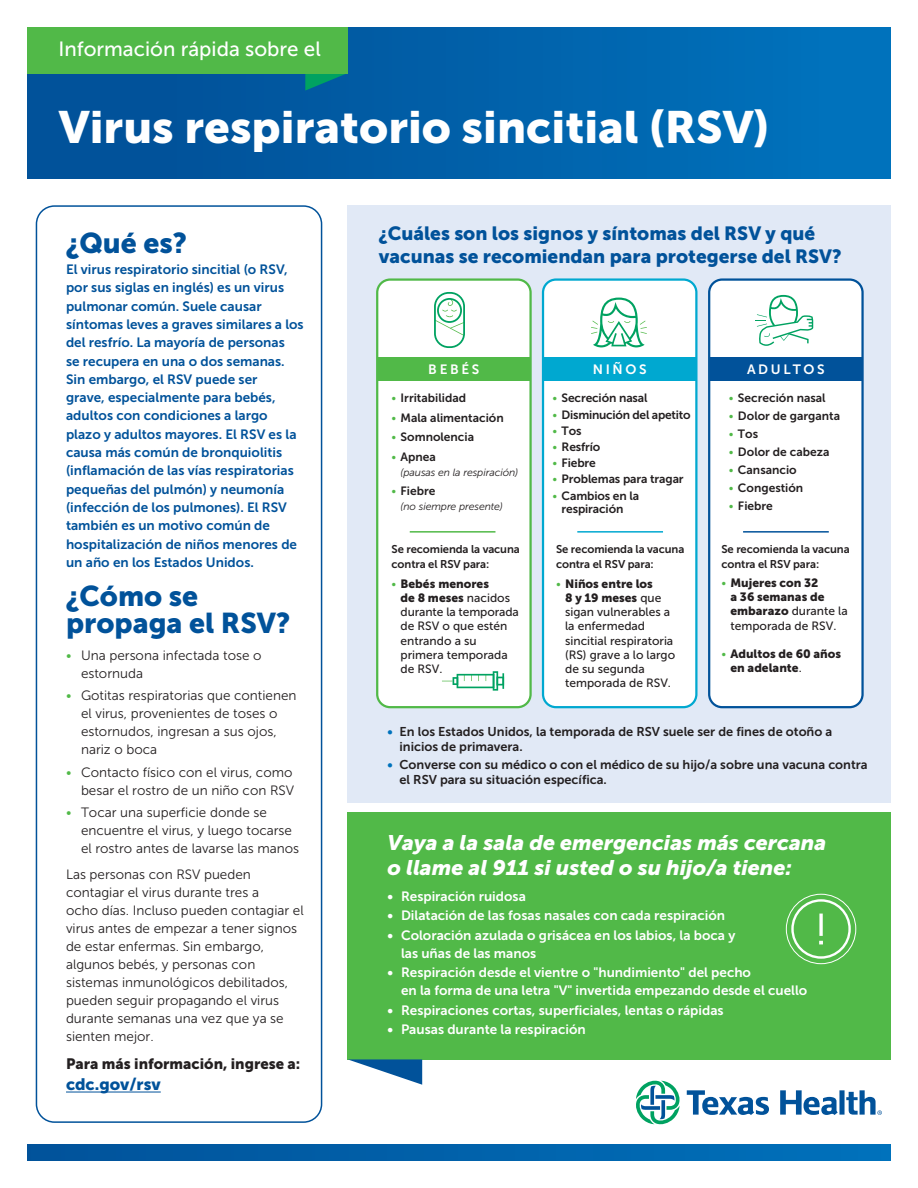
<style>
.page{position:relative;width:918px;height:1188px;background:#fff}
.page>*{position:absolute;margin:0;border:0;box-sizing:border-box;transform-origin:0 0}
.t1{font:45px "Museo Sans 900";color:#fff}
.t2{font:28.5px "Museo Sans 900";color:#01529a}
.t3{font:italic 21px "Museo Sans 900";color:#fff}
.t4{font:20.55px "Museo Sans 500";color:#fff}
.t5{font:19.05px/22.5px "Museo Sans 900";color:#01529a}
.t6{font:16.5px "Museo Sans 900";color:#01529a}
.t7{font:15px "Museo Sans 900";color:#231f20}
.t8{font:13.5px/18px "Museo Sans 300";color:#231f20}
.t9{font:13.5px/18.3px "Museo Sans 700";color:#01529a}
.t10{font:13.5px/18px "Museo Sans 700";color:#fff}
.t11{font:13.5px "Museo Sans 700";letter-spacing:.2em;color:#fff}
.t12{font:12.75px/15px "Museo Sans 700";color:#231f20}
.t13{font:12px/14.2px "Museo Sans 500";color:#231f20}
.t14{font:12px "Museo Sans 700";color:#231f20}
.t15{font:12px "Museo Sans 900";color:#231f20}
.t16{font:12px "Museo Sans 700";letter-spacing:-.02em;color:#231f20}
.t17{font:11.25px/15px "Museo Sans 700";letter-spacing:-.01em;color:#231f20}
.t18{font:italic 10.5px "Museo Sans 300";letter-spacing:-.01em;color:#231f20}
.s1{color:#51b948}
.s2{font-family:"Museo Sans 300";color:#51b948}
.s3{font-family:"Museo Sans 900"}
.s4{font-family:"Museo Sans 500"}
.s5{color:#0072bc}
</style>
<div class="page">
<div style="left:348px;top:205px;width:543px;height:598px;background:#e1e9f6"></div>
<div style="left:377px;top:280px;width:154px;height:427px;background:#fff;border-radius:13px"></div>
<div style="left:376px;top:278px;width:156px;height:430px;border:2px solid #51b948;border-radius:13px"></div>
<div style="left:543px;top:280px;width:153px;height:427px;background:#fff;border-radius:13px"></div>
<div style="left:542px;top:278px;width:156px;height:430px;border:2px solid #00a8d0;border-radius:13px"></div>
<div style="left:709px;top:280px;width:154px;height:427px;background:#fff;border-radius:13px"></div>
<div style="left:708px;top:278px;width:156px;height:430px;border:2px solid #01529a;border-radius:13px"></div>
<div style="left:348px;top:812px;width:543px;height:247px;background:#51b948"></div>
<div style="left:27px;top:27px;width:864px;height:152px;background:linear-gradient(to right,#034f93,#0072be)"></div>
<div style="left:27px;top:1144px;width:864px;height:17px;background:linear-gradient(to right,#01529a,#0071bb)"></div>
<div style="left:36px;top:205px;width:286px;height:918px;border:2px solid #01529a;border-radius:18px"></div>
<hr style="left:66px;top:1092px;width:95px;height:1px;background:#01529a">
<svg style="left:756px;top:295px;width:57px;height:51px"></svg>
<svg style="left:305px;top:73px;width:43px;height:18px"></svg>
<div style="left:27px;top:27px;width:321px;height:46px;background:#51b948"></div>
<svg style="left:434px;top:292px;width:31px;height:56px"></svg>
<svg style="left:591px;top:298px;width:56px;height:49px"></svg>
<svg style="left:786px;top:894px;width:70px;height:70px"></svg>
<svg style="left:819px;top:914px;width:4px;height:22px"></svg>
<div style="left:377px;top:357px;width:154px;height:24px;background:#51b948"></div>
<div style="left:543px;top:357px;width:153px;height:24px;background:#00a8d0"></div>
<div style="left:709px;top:357px;width:154px;height:24px;background:#01529a"></div>
<svg style="left:348px;top:1059px;width:74px;height:26px"></svg>
<svg style="left:687px;top:1090px;width:82px;height:25px"></svg>
<svg style="left:780px;top:1090px;width:58px;height:25px"></svg>
<div style="left:839px;top:1090px;width:6px;height:25px;background:#01529a"></div>
<svg style="left:846px;top:1090px;width:36px;height:25px"></svg>
<svg style="left:636px;top:1080px;width:44px;height:45px"></svg>
<svg style="left:442px;top:671px;width:62px;height:20px"></svg>
<hr style="left:410px;top:531px;width:85px;height:2px;background:#51b948">
<hr style="left:577px;top:531px;width:86px;height:2px;background:#00a8d0">
<hr style="left:743px;top:531px;width:86px;height:2px;background:#01529a">
<p class="t4" style="left:58px;top:38px;width:264px">Información rápida sobre el</p>
<p class="t1" style="left:59px;top:102px;width:712px">Virus respiratorio sincitial (RSV)</p>
<p class="t2" style="left:66px;top:227px;width:123px">¿Qué es?</p>
<p class="t9" style="left:66px;top:260px;width:239px">El virus respiratorio sincitial (o RSV, por sus siglas en inglés) es un virus pulmonar común. Suele causar síntomas leves a graves similares a los del resfrío. La mayoría de personas<br>se recupera en una o dos semanas.<br>Sin embargo, el RSV puede ser<br>grave, especialmente para bebés, adultos con condiciones a largo plazo y adultos mayores. El RSV es la causa más común de bronquiolitis (inflamación de las vías respiratorias pequeñas del pulmón) y neumonía (infección de los pulmones). El RSV también es un motivo común de hospitalización de niños menores de un año en los Estados Unidos.</p>
<p class="t2" style="left:66px;top:580px;width:134px">¿Cómo se</p>
<p class="t2" style="left:66px;top:607px;width:226px">propaga el RSV?</p>
<p class="t8" style="left:81px;top:646px;width:182px;text-indent:-15px"><span class="s1">•</span> Una persona infectada tose o estornuda</p>
<p class="t8" style="left:81px;top:687px;width:217px;text-indent:-15px"><span class="s1">•</span> Gotitas respiratorias que contienen el virus, provenientes de toses o estornudos, ingresan a sus ojos, nariz o boca</p>
<p class="t8" style="left:66px;top:763px;width:230px;text-align:right"><span class="s1">•</span> Contacto físico con el virus, como besar el rostro de un niño con RSV</p>
<p class="t8" style="left:81px;top:804px;width:220px;text-indent:-15px"><span class="s1">•</span> Tocar una superficie donde se encuentre el virus, y luego tocarse el rostro antes de lavarse las manos</p>
<p class="t8" style="left:66px;top:865px;width:239px">Las personas con RSV pueden contagiar el virus durante tres a<br>ocho días. Incluso pueden contagiar el virus antes de empezar a tener signos de estar enfermas. Sin embargo, algunos bebés, y personas con sistemas inmunológicos debilitados, pueden seguir propagando el virus durante semanas una vez que ya se sienten mejor.</p>
<p class="t7" style="left:66px;top:1056px;width:236px">Para más información, ingrese a:</p>
<p class="t6" style="left:66px;top:1075px;width:96px">cdc.gov/rsv</p>
<p class="t5" style="left:379px;top:222px;width:464px">¿Cuáles son los signos y síntomas del RSV y qué vacunas se recomiendan para protegerse del RSV?</p>
<p class="t10" style="left:428px;top:360px;width:53px">BEBÉS</p>
<p class="t14" style="left:392px;top:392px;width:76px"><span class="s2">•</span> Irritabilidad</p>
<p class="t14" style="left:392px;top:411px;width:114px"><span class="s2">•</span> Mala alimentación</p>
<p class="t14" style="left:392px;top:431px;width:84px"><span class="s2">•</span> Somnolencia</p>
<p class="t14" style="left:392px;top:450px;width:46px"><span class="s2">•</span> Apnea</p>
<p class="t18" style="left:401px;top:467px;width:119px">(pausas en la respiración)</p>
<p class="t14" style="left:392px;top:485px;width:45px"><span class="s2">•</span> Fiebre</p>
<p class="t18" style="left:401px;top:501px;width:104px">(no siempre presente)</p>
<p class="t17" style="left:392px;top:542px;width:130px">Se recomienda la vacuna contra el RSV para:</p>
<p class="t13" style="left:401px;top:576px;width:120px;text-indent:-9px"><span class="s2">•</span> <span class="s3">Bebés menores<br>de 8 meses</span> nacidos durante la temporada de RSV o que estén entrando a su primera temporada de RSV.</p>
<p class="t10" style="left:593px;top:360px;width:55px">NIÑOS</p>
<p class="t14" style="left:553px;top:392px;width:97px"><span class="s2">•</span> Secreción nasal</p>
<p class="t16" style="left:553px;top:408px;width:139px"><span class="s2">•</span> Disminución del apetito</p>
<p class="t14" style="left:553px;top:424px;width:30px"><span class="s2">•</span> Tos</p>
<p class="t14" style="left:553px;top:440px;width:49px"><span class="s2">•</span> Resfrío</p>
<p class="t14" style="left:553px;top:456px;width:45px"><span class="s2">•</span> Fiebre</p>
<p class="t14" style="left:553px;top:473px;width:133px"><span class="s2">•</span> Problemas para tragar</p>
<p class="t14" style="left:553px;top:489px;width:88px"><span class="s2">•</span> Cambios en la</p>
<p class="t14" style="left:562px;top:503px;width:63px">respiración</p>
<p class="t17" style="left:556px;top:542px;width:130px">Se recomienda la vacuna contra el RSV para:</p>
<p class="t15" style="left:556px;top:577px;width:98px"><span class="s2">•</span> Niños entre los</p>
<p class="t13" style="left:565px;top:591px;width:107px"><span class="s3">8 y 19 meses</span> que sigan vulnerables a la enfermedad</p>
<p class="t13" style="left:565px;top:633px;width:110px">sincitial respiratoria</p>
<p class="t13" style="left:565px;top:648px;width:112px">(RS) grave a lo largo</p>
<p class="t13" style="left:565px;top:662px;width:107px">de su segunda temporada de RSV.</p>
<p class="t11" style="left:747px;top:362px;width:79px">ADULTOS</p>
<p class="t14" style="left:729px;top:392px;width:98px"><span class="s2">•</span> Secreción nasal</p>
<p class="t14" style="left:729px;top:410px;width:113px"><span class="s2">•</span> Dolor de garganta</p>
<p class="t14" style="left:729px;top:428px;width:31px"><span class="s2">•</span> Tos</p>
<p class="t14" style="left:729px;top:446px;width:102px"><span class="s2">•</span> Dolor de cabeza</p>
<p class="t14" style="left:729px;top:464px;width:69px"><span class="s2">•</span> Cansancio</p>
<p class="t14" style="left:729px;top:482px;width:76px"><span class="s2">•</span> Congestión</p>
<p class="t14" style="left:729px;top:500px;width:45px"><span class="s2">•</span> Fiebre</p>
<p class="t17" style="left:721px;top:542px;width:130px">Se recomienda la vacuna contra el RSV para:</p>
<p class="t15" style="left:721px;top:576px;width:98px"><span class="s2">•</span> Mujeres con 32</p>
<p class="t13" style="left:730px;top:590px;width:119px"><span class="s3">a 36 semanas de embarazo</span> durante la temporada de RSV.</p>
<p class="t15" style="left:721px;top:647px;width:121px"><span class="s2">•</span> Adultos de 60 años</p>
<p class="t15" style="left:730px;top:661px;width:73px">en adelante<span class="s4">.</span></p>
<p class="t12" style="left:399px;top:724px;width:434px;text-indent:-12px"><span class="s5">•</span> En los Estados Unidos, la temporada de RSV suele ser de fines de otoño a inicios de primavera.</p>
<p class="t12" style="left:399px;top:757px;width:470px;text-indent:-12px"><span class="s5">•</span> Converse con su médico o con el médico de su hijo/a sobre una vacuna contra el RSV para su situación específica.</p>
<p class="t3" style="left:388px;top:831px;width:440px">Vaya a la sala de emergencias más cercana</p>
<p class="t3" style="left:388px;top:856px;width:406px">o llame al 911 si usted o su hijo/a tiene:</p>
<p class="t10" style="left:388px;top:887px;width:140px">• Respiración ruidosa</p>
<p class="t10" style="left:388px;top:907px;width:339px">• Dilatación de las fosas nasales con cada respiración</p>
<p class="t10" style="left:401px;top:926px;width:336px;text-indent:-14px">• Coloración azulada o grisácea en los labios, la boca y las uñas de las manos</p>
<p class="t10" style="left:401px;top:964px;width:408px;text-indent:-14px">• Respiración desde el vientre o "hundimiento" del pecho<br>en la forma de una letra "V" invertida empezando desde el cuello</p>
<p class="t10" style="left:388px;top:1001px;width:338px">• Respiraciones cortas, superficiales, lentas o rápidas</p>
<p class="t10" style="left:388px;top:1021px;width:200px">• Pausas durante la respiración</p>
</div>
